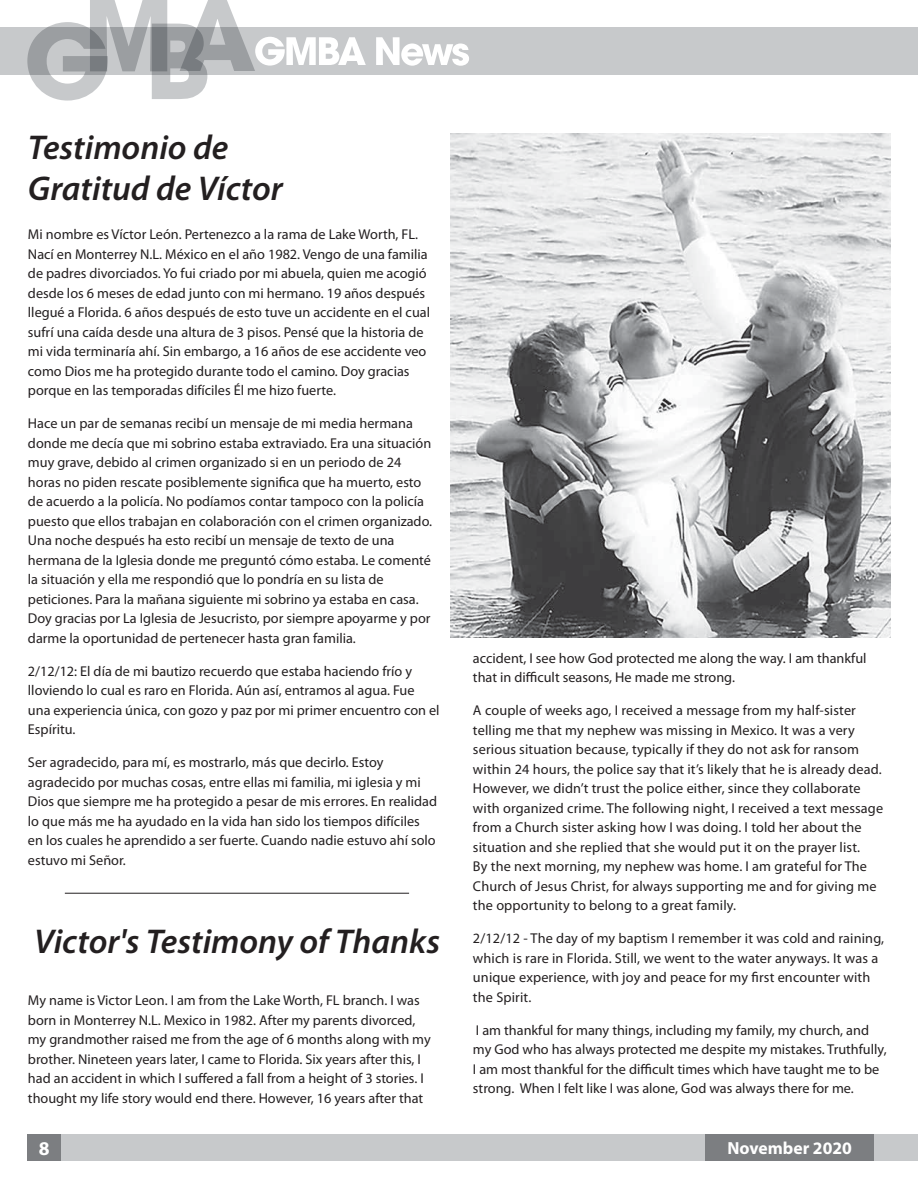
<style>
.page{position:relative;width:918px;height:1188px;background:#fff}
.page>*{position:absolute;margin:0;border:0;box-sizing:border-box;transform-origin:0 0}
.t1{font:italic 600 34.5px/41.4px "Myriad Pro";color:#231f20}
.t2{font:700 19.5px "Myriad Pro";color:#fff}
.t3{font:700 17.55px "Myriad Pro";color:#fff}
.t4{font:14.25px/19.5px "Myriad Pro";color:#231f20}
</style>
<div class="page">
<div style="left:27px;top:1134px;width:891px;height:27px;background:#c7c9cb"></div>
<div style="left:705px;top:1134px;width:169px;height:27px;background:#7c7e81"></div>
<div style="left:27px;top:1134px;width:34px;height:27px;background:#7c7e81"></div>
<div style="left:0;top:27px;width:918px;height:47px;background:#c7c9cb"></div>
<svg style="left:27px;top:0;width:442px;height:101px"></svg>
<img style="left:450px;top:133px;width:441px;height:504px">
<hr style="left:65px;top:893px;width:344px;height:1px;background:#231f20">
<h1 class="t1" style="left:28px;top:126px;width:256px">Testimonio de<br>Gratitud de Víctor</h1>
<p class="t4" style="left:28px;top:225px;width:404px">Mi nombre es Víctor León. Pertenezco a la rama de Lake Worth, FL.<br>Nací en Monterrey N.L. México en el año 1982. Vengo de una familia de padres divorciados. Yo fui criado por mi abuela, quien me acogió desde los 6 meses de edad junto con mi hermano. 19 años después llegué a Florida. 6 años después de esto tuve un accidente en el cual sufrí una caída desde una altura de 3 pisos. Pensé que la historia de mi vida terminaría ahí. Sin embargo, a 16 años de ese accidente veo como Dios me ha protegido durante todo el camino. Doy gracias porque en las temporadas difíciles Él me hizo fuerte.</p>
<p class="t4" style="left:28px;top:413px;width:406px">Hace un par de semanas recibí un mensaje de mi media hermana donde me decía que mi sobrino estaba extraviado. Era una situación muy grave, debido al crimen organizado si en un periodo de 24 horas no piden rescate posiblemente significa que ha muerto, esto de acuerdo a la policía. No podíamos contar tampoco con la policía puesto que ellos trabajan en colaboración con el crimen organizado.<br>Una noche después ha esto recibí un mensaje de texto de una hermana de la Iglesia donde me preguntó cómo estaba. Le comenté la situación y ella me respondió que lo pondría en su lista de peticiones. Para la mañana siguiente mi sobrino ya estaba en casa.<br>Doy gracias por La Iglesia de Jesucristo, por siempre apoyarme y por darme la oportunidad de pertenecer hasta gran familia.</p>
<p class="t4" style="left:28px;top:661px;width:413px">2/12/12: El día de mi bautizo recuerdo que estaba haciendo frío y lloviendo lo cual es raro en Florida. Aún así, entramos al agua. Fue una experiencia única, con gozo y paz por mi primer encuentro con el Espíritu.</p>
<p class="t4" style="left:28px;top:752px;width:411px">Ser agradecido, para mí, es mostrarlo, más que decirlo. Estoy agradecido por muchas cosas, entre ellas mi familia, mi iglesia y mi Dios que siempre me ha protegido a pesar de mis errores. En realidad lo que más me ha ayudado en la vida han sido los tiempos difíciles en los cuales he aprendido a ser fuerte. Cuando nadie estuvo ahí solo estuvo mi Señor.</p>
<h1 class="t1" style="left:34px;top:920px;width:407px">Victor's Testimony of Thanks</h1>
<p class="t4" style="left:28px;top:990px;width:404px">My name is Victor Leon. I am from the Lake Worth, FL branch. I was born in Monterrey N.L. Mexico in 1982. After my parents divorced, my grandmother raised me from the age of 6 months along with my brother. Nineteen years later, I came to Florida. Six years after this, I had an accident in which I suffered a fall from a height of 3 stories. I thought my life story would end there. However, 16 years after that</p>
<p class="t4" style="left:473px;top:648px;width:395px">accident, I see how God protected me along the way. I am thankful that in difficult seasons, He made me strong.</p>
<p class="t4" style="left:473px;top:700px;width:412px">A couple of weeks ago, I received a message from my half-sister telling me that my nephew was missing in Mexico. It was a very serious situation because, typically if they do not ask for ransom within 24 hours, the police say that it’s likely that he is already dead.<br>However, we didn’t trust the police either, since they collaborate with organized crime. The following night, I received a text message from a Church sister asking how I was doing. I told her about the situation and she replied that she would put it on the prayer list.<br>By the next morning, my nephew was home. I am grateful for The Church of Jesus Christ, for always supporting me and for giving me the opportunity to belong to a great family.</p>
<p class="t4" style="left:473px;top:928px;width:413px">2/12/12 - The day of my baptism I remember it was cold and raining, which is rare in Florida. Still, we went to the water anyways. It was a unique experience, with joy and peace for my first encounter with the Spirit.</p>
<p class="t4" style="left:473px;top:1020px;width:415px">I am thankful for many things, including my family, my church, and my God who has always protected me despite my mistakes. Truthfully, I am most thankful for the difficult times which have taught me to be strong. When I felt like I was alone, God was always there for me.</p>
<h2 class="t2" style="left:39px;top:1136px;width:12px">8</h2>
<p class="t3" style="left:728px;top:1137px;width:126px">November 2020</p>
</div>
